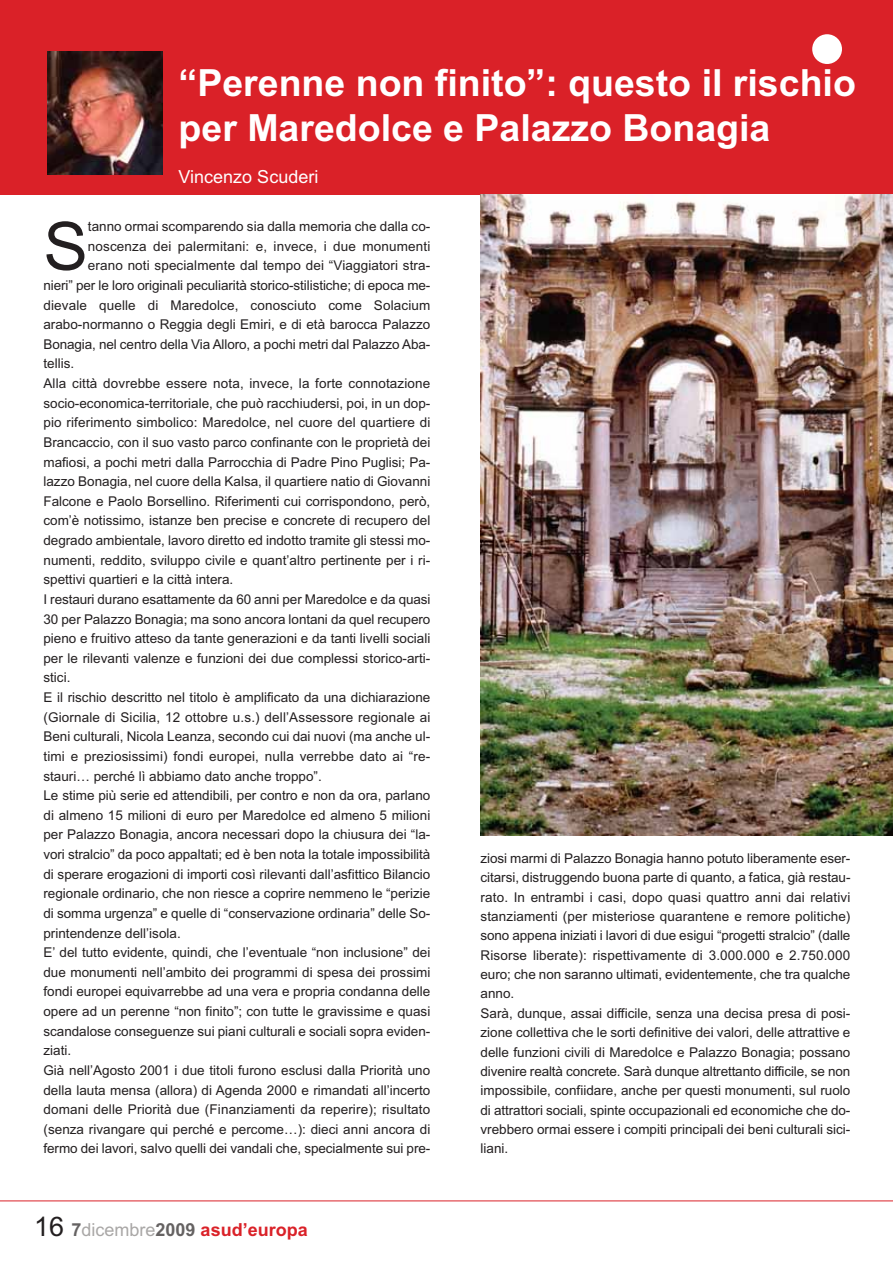
<style>
.page{position:relative;width:893px;height:1263px;background:#fff}
.page>*{position:absolute;margin:0;border:0;box-sizing:border-box;transform-origin:0 0}
.t1{font:66.6px "Arial";color:#231f20}
.t2{font:700 37.5px/45px "Arial";color:#fff}
.t3{font:700 18px "Arial";color:#da2128}
.t4{font:18px "Arial";color:#fff}
.t5{font:13.5px/19.4px "Arial";color:#231f20}
.s1{font-weight:400;font-size:27px;color:#231f20}
.s2{color:#656262}
.s3{font-weight:400;color:#a9a7a6}
</style>
<div class="page">
<div style="left:0;top:0;width:892px;height:194px;background:#da2128"></div>
<hr style="left:0;top:1201px;width:892px;height:1px;background:#da2128">
<div style="left:812px;top:34px;width:30px;height:30px;background:#fff;border-radius:50%"></div>
<img style="left:480px;top:194px;width:412px;height:641px">
<img style="left:48px;top:51px;width:115px;height:124px">
<h2 class="t2" style="left:179px;top:64px;width:678px">“Perenne non finito”: questo il rischio per Maredolce e Palazzo Bonagia</h2>
<h3 class="t4" style="left:179px;top:171px;width:141px">Vincenzo Scuderi</h3>
<h1 class="t1" style="left:43px;top:222px;width:46px">S</h1>
<p class="t5" style="left:88px;top:218px;width:344px">tanno ormai scomparendo sia dalla memoria che dalla co-</p>
<p class="t5" style="left:88px;top:238px;width:344px">noscenza dei palermitani: e, invece, i due monumenti</p>
<p class="t5" style="left:88px;top:257px;width:344px">erano noti specialmente dal tempo dei “Viaggiatori stra-</p>
<p class="t5" style="left:43px;top:277px;width:388px">nieri” per le loro originali peculiarità storico-stilistiche; di epoca me-</p>
<p class="t5" style="left:43px;top:296px;width:388px">dievale quelle di Maredolce, conosciuto come Solacium</p>
<p class="t5" style="left:43px;top:316px;width:388px">arabo-normanno o Reggia degli Emiri, e di età barocca Palazzo</p>
<p class="t5" style="left:43px;top:336px;width:388px">Bonagia, nel centro della Via Alloro, a pochi metri dal Palazzo Aba-</p>
<p class="t5" style="left:43px;top:355px;width:32px">tellis.</p>
<p class="t5" style="left:43px;top:375px;width:388px">Alla città dovrebbe essere nota, invece, la forte connotazione</p>
<p class="t5" style="left:43px;top:395px;width:388px">socio-economica-territoriale, che può racchiudersi, poi, in un dop-</p>
<p class="t5" style="left:43px;top:414px;width:388px">pio riferimento simbolico: Maredolce, nel cuore del quartiere di</p>
<p class="t5" style="left:43px;top:434px;width:388px">Brancaccio, con il suo vasto parco confinante con le proprietà dei</p>
<p class="t5" style="left:43px;top:453px;width:388px">mafiosi, a pochi metri dalla Parrocchia di Padre Pino Puglisi; Pa-</p>
<p class="t5" style="left:43px;top:473px;width:388px">lazzo Bonagia, nel cuore della Kalsa, il quartiere natio di Giovanni</p>
<p class="t5" style="left:43px;top:493px;width:388px">Falcone e Paolo Borsellino. Riferimenti cui corrispondono, però,</p>
<p class="t5" style="left:43px;top:512px;width:388px">com’è notissimo, istanze ben precise e concrete di recupero del</p>
<p class="t5" style="left:43px;top:532px;width:388px">degrado ambientale, lavoro diretto ed indotto tramite gli stessi mo-</p>
<p class="t5" style="left:43px;top:552px;width:388px">numenti, reddito, sviluppo civile e quant’altro pertinente per i ri-</p>
<p class="t5" style="left:43px;top:571px;width:191px">spettivi quartieri e la città intera.</p>
<p class="t5" style="left:43px;top:591px;width:388px">I restauri durano esattamente da 60 anni per Maredolce e da quasi</p>
<p class="t5" style="left:43px;top:610px;width:388px">30 per Palazzo Bonagia; ma sono ancora lontani da quel recupero</p>
<p class="t5" style="left:43px;top:630px;width:388px">pieno e fruitivo atteso da tante generazioni e da tanti livelli sociali</p>
<p class="t5" style="left:43px;top:650px;width:388px">per le rilevanti valenze e funzioni dei due complessi storico-arti-</p>
<p class="t5" style="left:43px;top:669px;width:28px">stici.</p>
<p class="t5" style="left:43px;top:689px;width:388px">E il rischio descritto nel titolo è amplificato da una dichiarazione</p>
<p class="t5" style="left:43px;top:709px;width:388px">(Giornale di Sicilia, 12 ottobre u.s.) dell’Assessore regionale ai</p>
<p class="t5" style="left:43px;top:728px;width:388px">Beni culturali, Nicola Leanza, secondo cui dai nuovi (ma anche ul-</p>
<p class="t5" style="left:43px;top:748px;width:388px">timi e preziosissimi) fondi europei, nulla verrebbe dato ai “re-</p>
<p class="t5" style="left:43px;top:767px;width:280px">stauri… perché lì abbiamo dato anche troppo”.</p>
<p class="t5" style="left:43px;top:787px;width:388px">Le stime più serie ed attendibili, per contro e non da ora, parlano</p>
<p class="t5" style="left:43px;top:807px;width:388px">di almeno 15 milioni di euro per Maredolce ed almeno 5 milioni</p>
<p class="t5" style="left:43px;top:826px;width:388px">per Palazzo Bonagia, ancora necessari dopo la chiusura dei “la-</p>
<p class="t5" style="left:43px;top:846px;width:388px">vori stralcio” da poco appaltati; ed è ben nota la totale impossibilità</p>
<p class="t5" style="left:43px;top:866px;width:388px">di sperare erogazioni di importi così rilevanti dall’asfittico Bilancio</p>
<p class="t5" style="left:43px;top:885px;width:388px">regionale ordinario, che non riesce a coprire nemmeno le “perizie</p>
<p class="t5" style="left:43px;top:905px;width:388px">di somma urgenza” e quelle di “conservazione ordinaria” delle So-</p>
<p class="t5" style="left:43px;top:924px;width:139px">printendenze dell’isola.</p>
<p class="t5" style="left:43px;top:944px;width:388px">E’ del tutto evidente, quindi, che l’eventuale “non inclusione” dei</p>
<p class="t5" style="left:43px;top:964px;width:388px">due monumenti nell’ambito dei programmi di spesa dei prossimi</p>
<p class="t5" style="left:43px;top:983px;width:388px">fondi europei equivarrebbe ad una vera e propria condanna delle</p>
<p class="t5" style="left:43px;top:1003px;width:388px">opere ad un perenne “non finito”; con tutte le gravissime e quasi</p>
<p class="t5" style="left:43px;top:1023px;width:388px">scandalose conseguenze sui piani culturali e sociali sopra eviden-</p>
<p class="t5" style="left:43px;top:1042px;width:29px">ziati.</p>
<p class="t5" style="left:43px;top:1062px;width:388px">Già nell’Agosto 2001 i due titoli furono esclusi dalla Priorità uno</p>
<p class="t5" style="left:43px;top:1081px;width:388px">della lauta mensa (allora) di Agenda 2000 e rimandati all’incerto</p>
<p class="t5" style="left:43px;top:1101px;width:388px">domani delle Priorità due (Finanziamenti da reperire); risultato</p>
<p class="t5" style="left:43px;top:1121px;width:388px">(senza rivangare qui perché e percome…): dieci anni ancora di</p>
<p class="t5" style="left:43px;top:1140px;width:388px">fermo dei lavori, salvo quelli dei vandali che, specialmente sui pre-</p>
<h3 class="t3" style="left:34px;top:1223px;width:275px"><span class="s1">16</span> <span class="s2">7</span><span class="s3">dicembre</span><span class="s2">2009</span> asud’europa</h3>
<p class="t5" style="left:480px;top:850px;width:371px">ziosi marmi di Palazzo Bonagia hanno potuto liberamente eser&shy;citarsi, distruggendo buona parte di quanto, a fatica, già restau&shy;rato. In entrambi i casi, dopo quasi quattro anni dai relativi stanziamenti (per misteriose quarantene e remore politiche) sono appena iniziati i lavori di due esigui “progetti stralcio” (dalle Risorse liberate): rispettivamente di 3.000.000 e 2.750.000 euro; che non saranno ultimati, evidentemente, che tra qualche anno.<br>Sarà, dunque, assai difficile, senza una decisa presa di posi&shy;zione collettiva che le sorti definitive dei valori, delle attrattive e delle funzioni civili di Maredolce e Palazzo Bonagia; possano divenire realtà concrete. Sarà dunque altrettanto difficile, se non impossibile, confiidare, anche per questi monumenti, sul ruolo di attrattori sociali, spinte occupazionali ed economiche che do&shy;vrebbero ormai essere i compiti principali dei beni culturali sici&shy;liani.</p>
</div>
